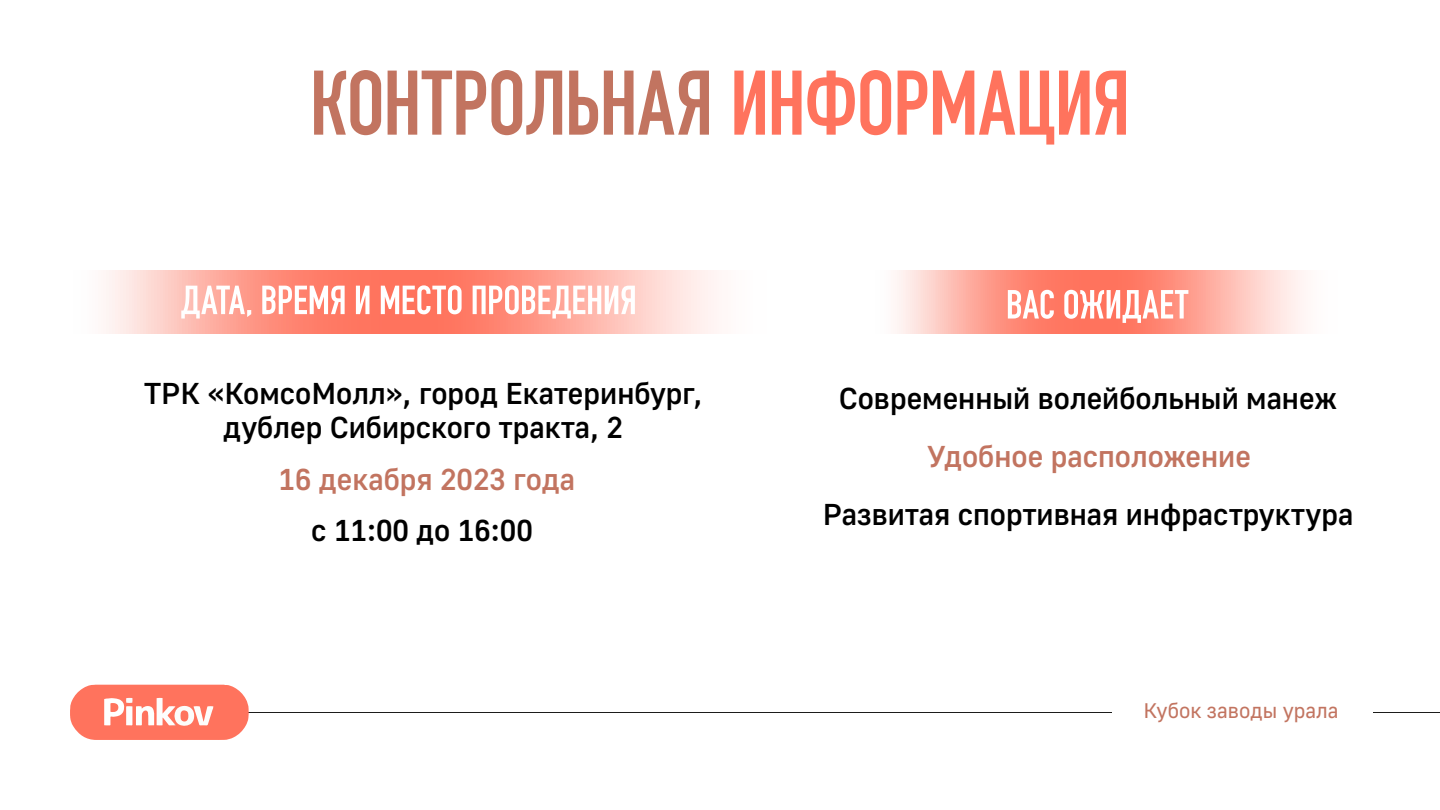
<style>
.page{position:relative;width:1440px;height:810px;background:#fff}
.page>*{position:absolute;margin:0;border:0;box-sizing:border-box;transform-origin:0 0}
.t1{font:700 90px "DIN Condensed";letter-spacing:-.01em;color:#c27460}
.t2{font:30px/34px "Golos UIVF";color:#000;text-align:center}
.t3{font:30px "Golos UIVF";color:#c27460}
.t4{font:21px "Golos UIVF";color:#c27460}
.s1{color:#ff735d}
</style>
<div class="page">
<hr style="left:238px;top:712px;width:874px;height:1px;background:#1d1d1b">
<hr style="left:1374px;top:712px;width:66px;height:1px;background:#1d1d1b">
<svg style="left:70px;top:685px;width:179px;height:55px"></svg>
<svg style="left:106px;top:270px;width:611px;height:64px;background:#feaea1"></svg>
<svg style="left:181px;top:286px;width:70px;height:33px"></svg>
<svg style="left:262px;top:286px;width:83px;height:28px"></svg>
<svg style="left:356px;top:286px;width:14px;height:28px"></svg>
<svg style="left:381px;top:285px;width:81px;height:29px"></svg>
<svg style="left:473px;top:285px;width:162px;height:34px"></svg>
<svg style="left:897px;top:270px;width:407px;height:64px;background:#feafa3"></svg>
<svg style="left:1008px;top:290px;width:46px;height:29px"></svg>
<svg style="left:1064px;top:290px;width:124px;height:33px"></svg>
<h1 class="t1" style="left:310px;top:43px;width:822px">КОНТРОЛЬНАЯ <span class="s1">ИНФОРМАЦИЯ</span></h1>
<p class="t2" style="left:144px;top:376px;width:560px">ТРК «КомсоМолл», город Екатеринбург, дублер Сибирского тракта, 2</p>
<p class="t3" style="left:279px;top:463px;width:298px">16 декабря 2023 года</p>
<p class="t2" style="left:311px;top:513px;width:223px">с 11:00 до 16:00</p>
<p class="t2" style="left:839px;top:381px;width:500px">Современный волейбольный манеж</p>
<p class="t3" style="left:927px;top:440px;width:325px">Удобное расположение</p>
<p class="t2" style="left:823px;top:497px;width:532px">Развитая спортивная инфраструктура</p>
<p class="t4" style="left:1144px;top:699px;width:196px">Кубок заводы урала</p>
</div>
